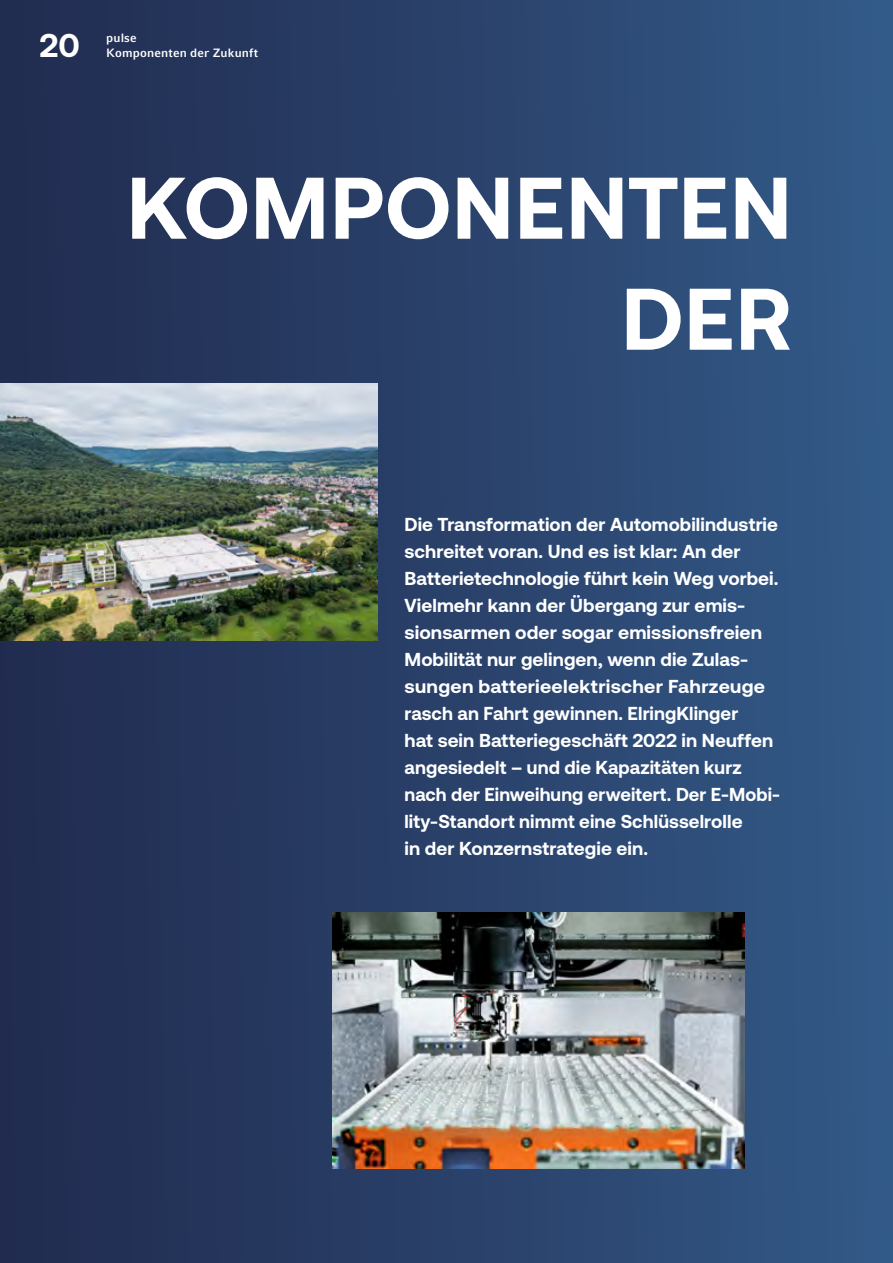
<style>
.page{position:relative;width:893px;height:1263px;background:#fff}
.page>*{position:absolute;margin:0;border:0;box-sizing:border-box;transform-origin:0 0}
.t1{font:700 87.15px/111px "Aeonik";letter-spacing:.015em;color:#fff;text-align:right}
.t2{font:700 33px "Aeonik";color:#fff}
.t3{font:700 18.75px/27px "Aeonik";letter-spacing:.005em;color:#fff}
.t4{font:700 12px/15px "Compatil Fact LT Pro";letter-spacing:.01em;color:#fff}
</style>
<div class="page">
<div style="left:0;top:0;width:893px;height:1263px;background:linear-gradient(to right,#212a4e,#335987)"></div>
<img style="left:0;top:384px;width:377px;height:256px">
<img style="left:332px;top:912px;width:412px;height:256px">
<h2 class="t2" style="left:40px;top:27px;width:41px">20</h2>
<p class="t4" style="left:106px;top:31px;width:153px">pulse<br>Komponenten der Zukunft</p>
<h1 class="t1" style="left:127px;top:152px;width:666px">KOMPONENTEN<br>DER</h1>
<p class="t3" style="left:404px;top:511px;width:376px">Die Transformation der Automobilindustrie schreitet voran. Und es ist klar: An der Batterietechnologie führt kein Weg vorbei.<br>Vielmehr kann der Übergang zur emis&shy;sionsarmen oder sogar emissionsfreien Mobilität nur gelingen, wenn die Zulas&shy;sungen batterieelektrischer Fahrzeuge rasch an Fahrt gewinnen. ElringKlinger<br>hat sein Batteriegeschäft 2022 in Neuffen angesiedelt – und die Kapazitäten kurz nach der Einweihung erweitert. Der E-Mobi&shy;lity-Standort nimmt eine Schlüsselrolle<br>in der Konzernstrategie ein.</p>
</div>
